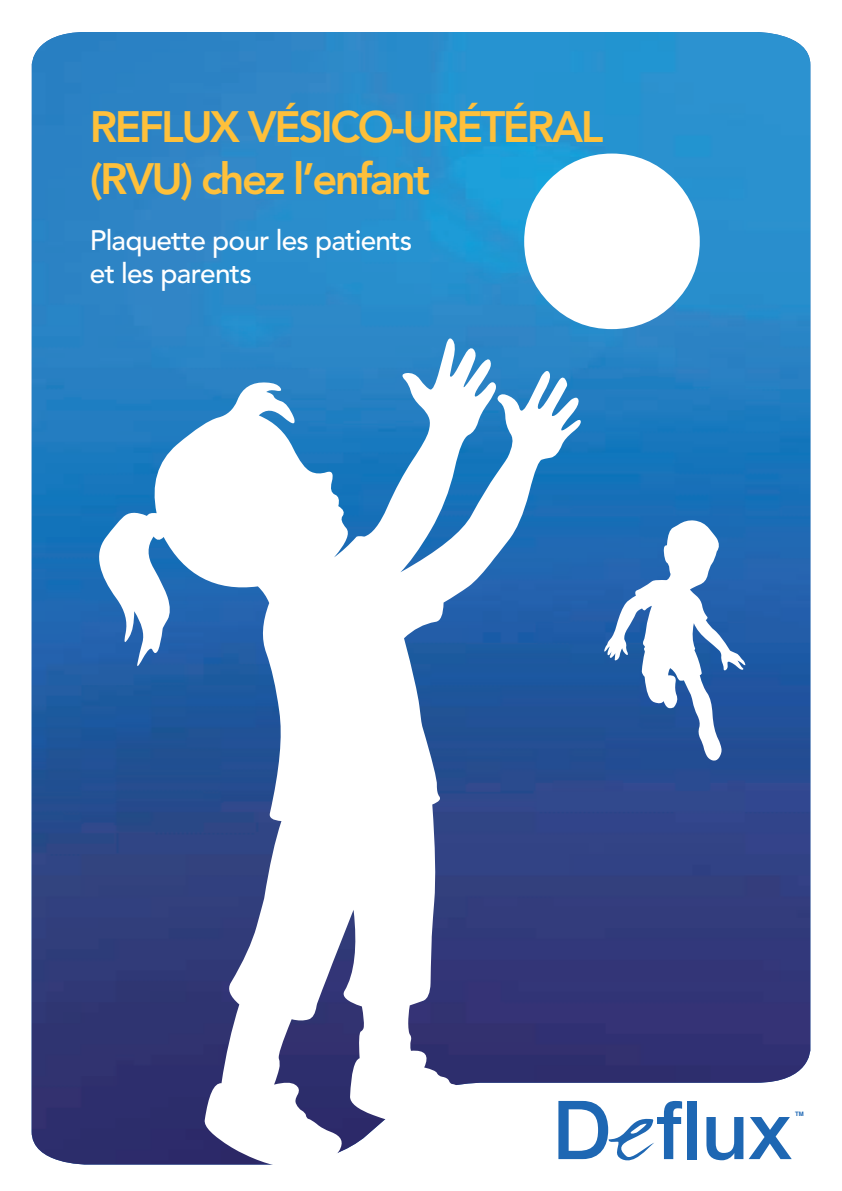
<style>
.page{position:relative;width:842px;height:1191px;background:#fff}
.page>*{position:absolute;margin:0;border:0;box-sizing:border-box;transform-origin:0 0}
.t1{font:800 43.6px/52.2px "Avenir";letter-spacing:-.06em;color:#fec03b}
.t2{font:500 28px/33.6px "Avenir";color:#fff}
.t3{font:700 6px "Helvetica";color:#1e67b3}
</style>
<div class="page">
<img style="left:32px;top:32px;width:778px;height:1132px">
<svg style="left:524px;top:153px;width:176px;height:176px"></svg>
<svg style="left:98px;top:337px;width:483px;height:828px"></svg>
<svg style="left:604px;top:520px;width:144px;height:245px"></svg>
<div style="left:687px;top:1101px;width:9px;height:58px;background:#1e67b3"></div>
<svg style="left:706px;top:1117px;width:37px;height:43px"></svg>
<svg style="left:749px;top:1117px;width:43px;height:42px"></svg>
<svg style="left:558px;top:1101px;width:124px;height:63px"></svg>
<p class="t1" style="left:90px;top:104px;width:515px">REFLUX VÉSICO-URÉTÉRAL (RVU) chez l’enfant</p>
<p class="t2" style="left:90px;top:225px;width:324px">Plaquette pour les patients et les parents</p>
<p class="t3" style="left:795px;top:1110px;width:10px">TM</p>
</div>
